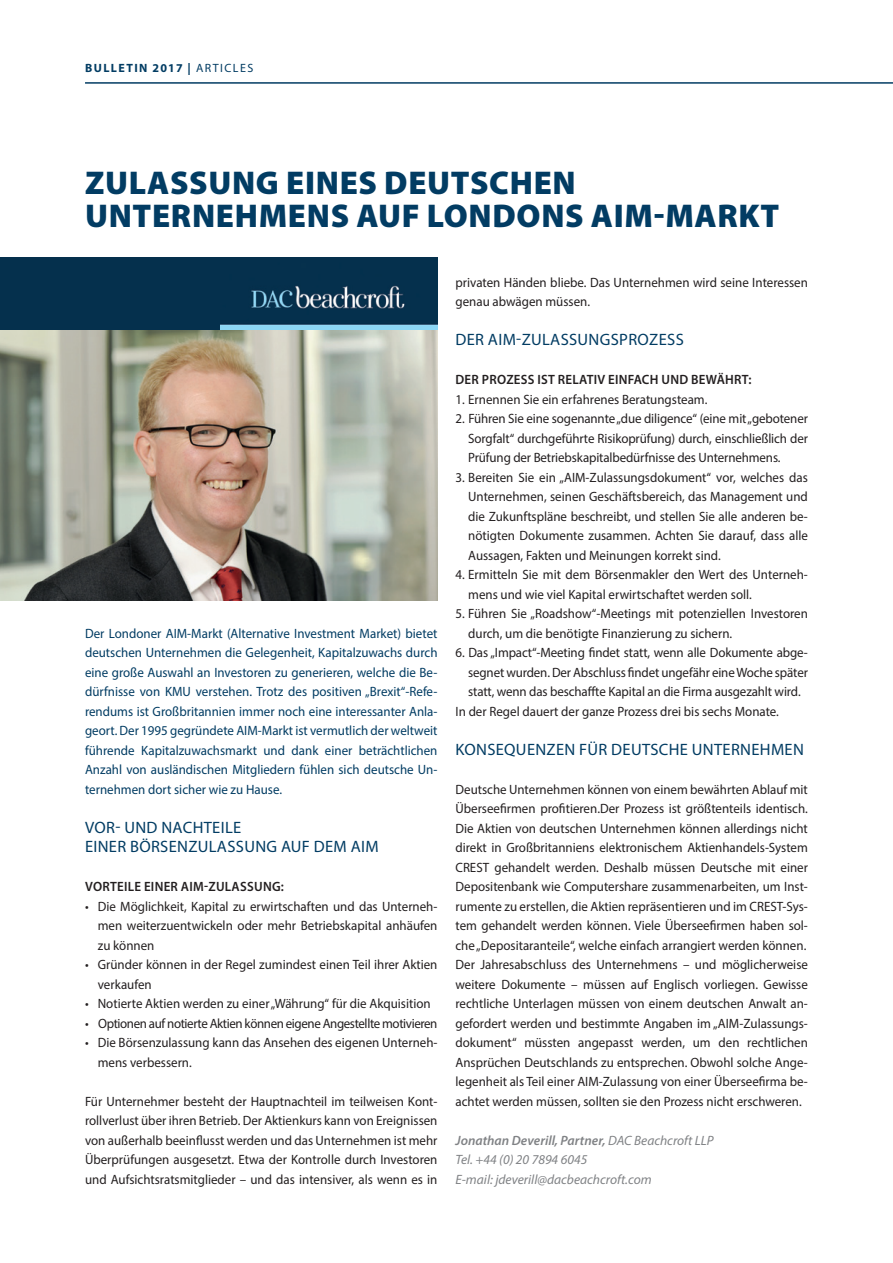
<style>
.page{position:relative;width:893px;height:1263px;background:#fff}
.page>*{position:absolute;margin:0;border:0;box-sizing:border-box;transform-origin:0 0}
.Headline{font:900 33px/33px "Myriad Pro";letter-spacing:.02em;color:#023c63}
.Zwischenüberschrift{font:16.5px "Myriad Pro";letter-spacing:.02em;color:#023c63}
.copy{font:13.5px/19.5px "Myriad Pro";color:#231f20;text-align:justify;scale:.96 1}
.copy-2{font:13.5px/19.5px "Myriad Pro";color:#023c63;text-align:justify;scale:.96 1}
.copy-3{font:600 13.5px "Myriad Pro";letter-spacing:.02em;color:#231f20;scale:.96 1}
.copy-4{font:13.5px "Myriad Pro";letter-spacing:-.03em;color:#231f20;scale:.96 1}
.Kontaktinfos_Adresse{font:italic 13.5px "Myriad Pro";color:#808285}
.Autor{font:italic 600 13.5px "Myriad Pro";color:#808285}
.t1{font:700 12px "Myriad Pro";letter-spacing:.12em;color:#023c63}
.s1{font-weight:400}
</style>
<div class="page">
<hr style="left:85px;top:82px;width:808px;height:2px;background:#023c63">
<img style="left:0;top:330px;width:437px;height:270px">
<div style="left:0;top:257px;width:437px;height:73px;background:#05304d"></div>
<img style="left:220px;top:285px;width:217px;height:45px">
<p class="t1" style="left:85px;top:60px;width:170px">BULLETIN 2017 | <span class="s1">ARTICLES</span></p>
<p class="Headline" style="left:85px;top:165px;width:696px">ZULASSUNG EINES DEUTSCHEN<br>UNTERNEHMENS AUF LONDONS AIM-MARKT</p>
<p class="copy-2" style="left:85px;top:623px;width:369px">Der Londoner AIM-Markt (Alternative Investment Market) bietet deutschen Unternehmen die Gelegenheit, Kapitalzuwachs durch eine große Auswahl an Investoren zu generieren, welche die Be&shy;dürfnisse von KMU verstehen. Trotz des positiven „Brexit“-Refe&shy;rendums ist Großbritannien immer noch eine interessanter Anla&shy;geort. Der 1995 gegründete AIM-Markt ist vermutlich der weltweit führende Kapitalzuwachsmarkt und dank einer beträchtlichen Anzahl von ausländischen Mitgliedern fühlen sich deutsche Un&shy;ternehmen dort sicher wie zu Hause.</p>
<p class="Zwischenüberschrift" style="left:85px;top:817px;width:158px">VOR- UND NACHTEILE</p>
<p class="Zwischenüberschrift" style="left:85px;top:836px;width:295px">EINER BÖRSENZULASSUNG AUF DEM AIM</p>
<p class="copy-3" style="left:85px;top:878px;width:209px">VORTEILE EINER AIM-ZULASSUNG:</p>
<p class="copy" style="left:98px;top:896px;width:355px;text-indent:-13px">• Die Möglichkeit, Kapital zu erwirtschaften und das Unterneh&shy;men weiterzuentwickeln oder mehr Betriebskapital anhäufen zu können</p>
<p class="copy" style="left:98px;top:955px;width:355px;text-indent:-13px">• Gründer können in der Regel zumindest einen Teil ihrer Aktien verkaufen</p>
<p class="copy" style="left:85px;top:994px;width:362px">• Notierte Aktien werden zu einer „Währung“ für die Akquisition</p>
<p class="copy-4" style="left:85px;top:1015px;width:369px">• Optionen auf notierte Aktien können eigene Angestellte motivieren</p>
<p class="copy" style="left:98px;top:1033px;width:355px;text-indent:-13px">• Die Börsenzulassung kann das Ansehen des eigenen Unterneh&shy;mens verbessern.</p>
<p class="copy" style="left:85px;top:1091px;width:369px">Für Unternehmer besteht der Hauptnachteil im teilweisen Kont&shy;rollverlust über ihren Betrieb. Der Aktienkurs kann von Ereignissen von außerhalb beeinflusst werden und das Unternehmen ist mehr Überprüfungen ausgesetzt. Etwa der Kontrolle durch Investoren und Aufsichtsratsmitglieder – und das intensiver, als wenn es in</p>
<p class="copy" style="left:455px;top:272px;width:369px">privaten Händen bliebe. Das Unternehmen wird seine Interessen genau abwägen müssen.</p>
<p class="Zwischenüberschrift" style="left:455px;top:329px;width:230px">DER AIM-ZULASSUNGSPROZESS</p>
<p class="copy-3" style="left:455px;top:371px;width:310px">DER PROZESS IST RELATIV EINFACH UND BEWÄHRT:</p>
<p class="copy" style="left:455px;top:389px;width:264px">1. Ernennen Sie ein erfahrenes Beratungsteam.</p>
<p class="copy" style="left:468px;top:409px;width:355px;text-indent:-13px">2. Führen Sie eine sogenannte „due diligence“ (eine mit „gebotener Sorgfalt“ durchgeführte Risikoprüfung) durch, einschließlich der Prüfung der Betriebskapitalbedürfnisse des Unternehmens.</p>
<p class="copy" style="left:468px;top:467px;width:355px;text-indent:-13px">3. Bereiten Sie ein „AIM-Zulassungsdokument“ vor, welches das Unternehmen, seinen Geschäftsbereich, das Management und die Zukunftspläne beschreibt, und stellen Sie alle anderen be&shy;nötigten Dokumente zusammen. Achten Sie darauf, dass alle Aussagen, Fakten und Meinungen korrekt sind.</p>
<p class="copy" style="left:468px;top:565px;width:355px;text-indent:-13px">4. Ermitteln Sie mit dem Börsenmakler den Wert des Unterneh&shy;mens und wie viel Kapital erwirtschaftet werden soll.</p>
<p class="copy" style="left:468px;top:604px;width:355px;text-indent:-13px">5. Führen Sie „Roadshow“-Meetings mit potenziellen Investoren durch, um die benötigte Finanzierung zu sichern.</p>
<p class="copy" style="left:468px;top:643px;width:355px;text-indent:-13px">6. Das „Impact“-Meeting findet statt, wenn alle Dokumente abge&shy;segnet wurden. Der Abschluss findet ungefähr eine Woche später statt, wenn das beschaffte Kapital an die Firma ausgezahlt wird.</p>
<p class="copy" style="left:455px;top:701px;width:338px">In der Regel dauert der ganze Prozess drei bis sechs Monate.</p>
<p class="Zwischenüberschrift" style="left:455px;top:739px;width:350px">KONSEQUENZEN FÜR DEUTSCHE UNTERNEHMEN</p>
<p class="copy" style="left:455px;top:779px;width:369px">Deutsche Unternehmen können von einem bewährten Ablauf mit Überseefirmen profitieren.Der Prozess ist größtenteils identisch.<br>Die Aktien von deutschen Unternehmen können allerdings nicht direkt in Großbritanniens elektronischem Aktienhandels-System CREST gehandelt werden. Deshalb müssen Deutsche mit einer Depositenbank wie Computershare zusammenarbeiten, um Inst&shy;rumente zu erstellen, die Aktien repräsentieren und im CREST-Sys&shy;tem gehandelt werden können. Viele Überseefirmen haben sol&shy;che „Depositaranteile“, welche einfach arrangiert werden können.</p>
<p class="copy" style="left:455px;top:955px;width:369px">Der Jahresabschluss des Unternehmens – und möglicherweise weitere Dokumente – müssen auf Englisch vorliegen. Gewisse rechtliche Unterlagen müssen von einem deutschen Anwalt an&shy;gefordert werden und bestimmte Angaben im „AIM-Zulassungs&shy;dokument“ müssten angepasst werden, um den rechtlichen Ansprüchen Deutschlands zu entsprechen. Obwohl solche Ange&shy;legenheit als Teil einer AIM-Zulassung von einer Überseefirma be&shy;achtet werden müssen, sollten sie den Prozess nicht erschweren.</p>
<p class="Autor" style="left:455px;top:1131px;width:260px">Jonathan Deverill, Partner, <span class="s1">DAC Beachcroft LLP</span></p>
<p class="Kontaktinfos_Adresse" style="left:455px;top:1151px;width:133px">Tel. +44 (0) 20 7894 6045</p>
<p class="Kontaktinfos_Adresse" style="left:455px;top:1171px;width:198px">E-mail: jdeverill@dacbeachcroft.com</p>
</div>
